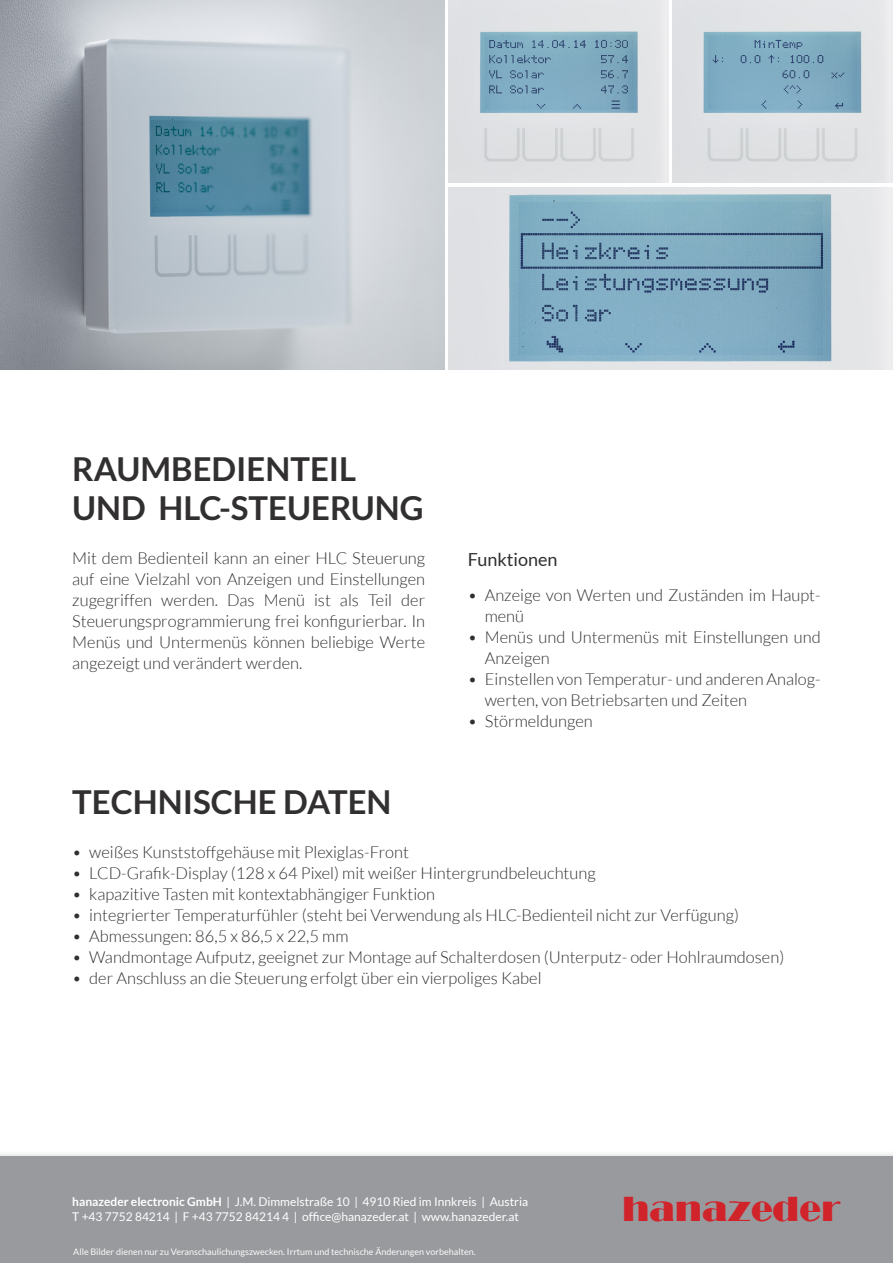
<style>
.page{position:relative;width:893px;height:1263px;background:#fff}
.page>*{position:absolute;margin:0;border:0;box-sizing:border-box;transform-origin:0 0}
.t1{font:36px "Drury Lane";color:#d1232a}
.t2{font:700 33px/39.6px "Lato";color:#312f30}
.t3{font:18px "Lato";color:#312f30}
.t4{font:300 16.5px/21px "Lato";color:#312f30}
.t5{font:12px "Lato";color:#fff}
.t6{font:9px "Lato";color:#fafafa}
.s1{font-weight:700}
</style>
<div class="page">
<div style="left:0;top:1150px;width:893px;height:113px;background:#231f20;opacity:.4"></div>
<div style="left:0;top:1157px;width:893px;height:106px;background:#989a9d"></div>
<img style="left:0;top:0;width:444px;height:370px">
<img style="left:449px;top:0;width:220px;height:183px">
<img style="left:673px;top:0;width:220px;height:183px">
<img style="left:449px;top:187px;width:444px;height:183px">
<p class="t2" style="left:72px;top:448px;width:353px">RAUMBEDIENTEIL<br>UND HLC-STEUERUNG</p>
<p class="t4" style="left:72px;top:548px;width:354px">Mit dem Bedienteil kann an einer HLC Steuerung</p>
<p class="t3" style="left:468px;top:549px;width:91px">Funktionen</p>
<p class="t4" style="left:72px;top:569px;width:354px;text-align:justify">auf eine Vielzahl von Anzeigen und Einstellungen zugegriffen werden. Das Menü ist als Teil der Steuerungsprogrammierung frei konfigurierbar. In Menüs und Untermenüs können beliebige Werte angezeigt und verändert werden.</p>
<p class="t4" style="left:485px;top:585px;width:337px;text-indent:-17px">• Anzeige von Werten und Zuständen im Haupt&shy;menü</p>
<p class="t4" style="left:485px;top:627px;width:337px;text-indent:-17px">• Menüs und Untermenüs mit Einstellungen und<br>Anzeigen</p>
<p class="t4" style="left:485px;top:669px;width:337px;text-indent:-17px">• Einstellen von Temperatur- und anderen Analog&shy;werten, von Betriebsarten und Zeiten</p>
<p class="t4" style="left:468px;top:711px;width:126px">• Störmeldungen</p>
<p class="t2" style="left:72px;top:782px;width:321px">TECHNISCHE DATEN</p>
<p class="t4" style="left:72px;top:842px;width:338px">• weißes Kunststoffgehäuse mit Plexiglas-Front</p>
<p class="t4" style="left:72px;top:863px;width:525px">• LCD-Grafik-Display (128 x 64 Pixel) mit weißer Hintergrundbeleuchtung</p>
<p class="t4" style="left:72px;top:884px;width:364px">• kapazitive Tasten mit kontextabhängiger Funktion</p>
<p class="t4" style="left:72px;top:905px;width:668px">• integrierter Temperaturfühler (steht bei Verwendung als HLC-Bedienteil nicht zur Verfügung)</p>
<p class="t4" style="left:72px;top:926px;width:278px">• Abmessungen: 86,5 x 86,5 x 22,5 mm</p>
<p class="t4" style="left:72px;top:947px;width:713px">• Wandmontage Aufputz, geeignet zur Montage auf Schalterdosen (Unterputz- oder Hohlraumdosen)</p>
<p class="t4" style="left:72px;top:968px;width:471px">• der Anschluss an die Steuerung erfolgt über ein vierpoliges Kabel</p>
<p class="t5" style="left:72px;top:1195px;width:457px"><span class="s1">hanazeder electronic GmbH</span> | J.M. Dimmelstraße 10 | 4910 Ried im Innkreis | Austria</p>
<p class="t5" style="left:72px;top:1210px;width:448px">T +43 7752 84214 | F +43 7752 84214 4 | office@hanazeder.at | www.hanazeder.at</p>
<p class="t6" style="left:73px;top:1247px;width:404px">Alle Bilder dienen nur zu Veranschaulichungszwecken. Irrtum und technische Änderungen vorbehalten.</p>
<p class="t1" style="left:622px;top:1188px;width:219px">hanazeder</p>
</div>
